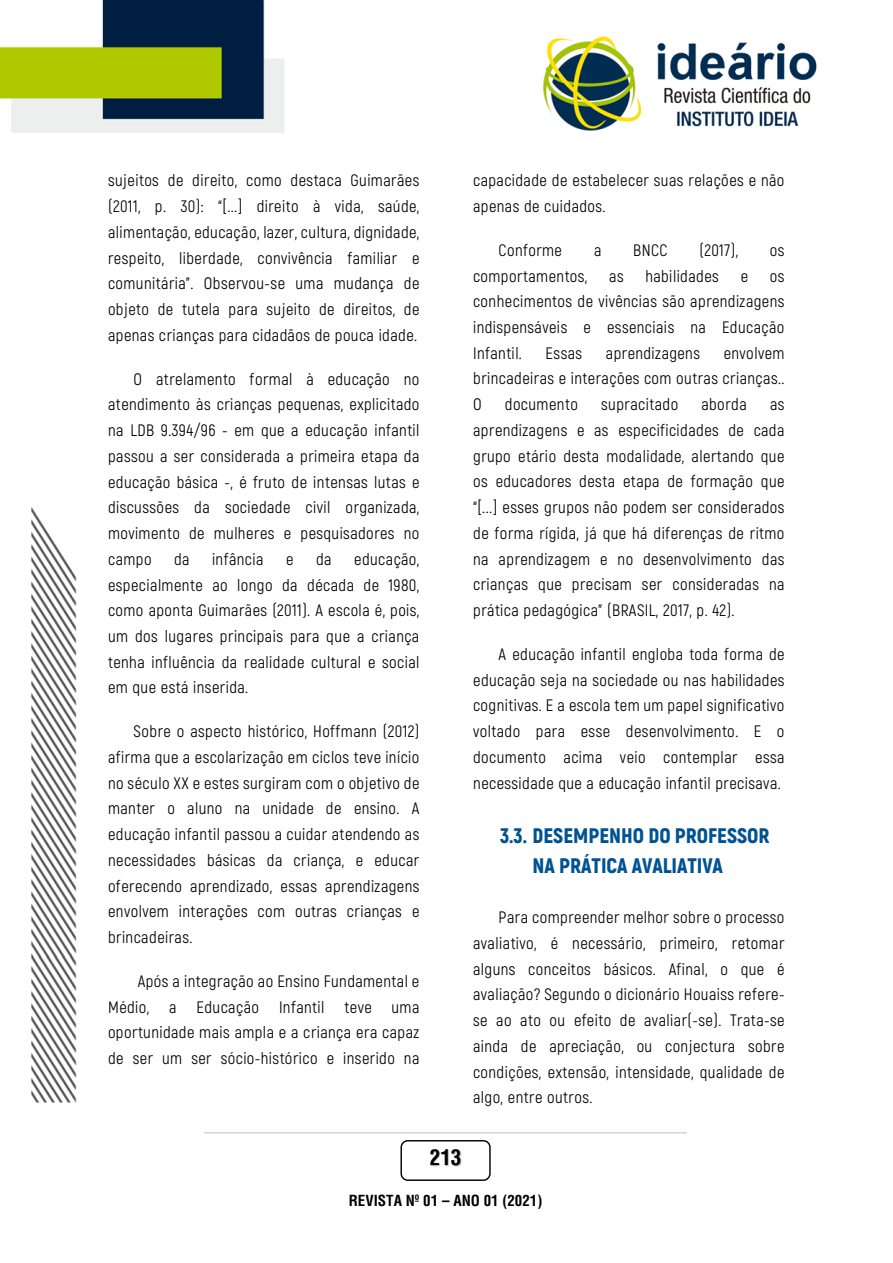
<style>
.page{position:relative;width:893px;height:1263px;background:#fff}
.page>*{position:absolute;margin:0;border:0;box-sizing:border-box;transform-origin:0 0}
.t1{font:900 21px/30.3px "Akrobat";color:#005392}
.t2{font:700 condensed 21px "Helvetica";color:#000}
.t3{font:16.5px/25.8px "Akrobat";letter-spacing:.025em;color:#000;text-align:justify}
.t4{font:700 condensed 15px "Helvetica";letter-spacing:.005em;color:#000}
</style>
<div class="page">
<img style="left:0;top:0;width:817px;height:1181px">
<div style="left:401px;top:1140px;width:90px;height:41px;background:#fff;border:1px solid #000;border-radius:7px"></div>
<img style="left:416px;top:1136px;width:72px;height:45px">
<hr style="left:204px;top:1132px;width:483px;height:1px;background:#bfbfbf">
<p class="t3" style="left:108px;top:168px;width:313px">sujeitos de direito, como destaca Guimarães (2011, p. 30): “[...] direito à vida, saúde, alimentação, educação, lazer, cultura, dignidade, respeito, liberdade, convivência familiar e comunitária”. Observou-se uma mudança de objeto de tutela para sujeito de direitos, de apenas crianças para cidadãos de pouca idade.</p>
<p class="t3" style="left:108px;top:366px;width:313px;text-indent:26px">O atrelamento formal à educação no atendimento às crianças pequenas, explicitado na LDB 9.394/96 - em que a educação infantil passou a ser considerada a primeira etapa da educação básica -, é fruto de intensas lutas e discussões da sociedade civil organizada, movimento de mulheres e pesquisadores no campo</p>
<p class="t3" style="left:174px;top:546px;width:17px">da</p>
<p class="t3" style="left:212px;top:546px;width:53px">infância</p>
<p class="t3" style="left:286px;top:546px;width:9px">e</p>
<p class="t3" style="left:316px;top:546px;width:17px">da</p>
<p class="t3" style="left:108px;top:546px;width:313px;text-indent:246px">educação, especialmente ao longo da década de 1980, como aponta Guimarães (2011). A escola é, pois, um dos lugares principais para que a criança tenha influência da realidade cultural e social em que está inserida.</p>
<p class="t3" style="left:108px;top:719px;width:313px;text-indent:26px">Sobre o aspecto histórico, Hoffmann (2012) afirma que a escolarização em ciclos teve início no século XX e estes surgiram com o objetivo de manter o aluno na unidade de ensino. A educação infantil passou a cuidar atendendo as necessidades básicas da criança, e educar oferecendo aprendizado, essas aprendizagens envolvem interações com outras crianças e brincadeiras.</p>
<p class="t3" style="left:108px;top:968px;width:313px;text-indent:30px">Após a integração ao Ensino Fundamental e Médio, a Educação Infantil teve uma oportunidade mais ampla e a criança era capaz de ser um ser sócio-histórico e inserido na</p>
<p class="t3" style="left:473px;top:168px;width:313px">capacidade de estabelecer suas relações e não apenas de cuidados.</p>
<p class="t3" style="left:499px;top:237px;width:65px">Conforme</p>
<p class="t3" style="left:594px;top:237px;width:9px">a</p>
<p class="t3" style="left:633px;top:237px;width:36px">BNCC</p>
<p class="t3" style="left:699px;top:237px;width:40px">(2017),</p>
<p class="t3" style="left:770px;top:237px;width:16px">os</p>
<p class="t3" style="left:473px;top:263px;width:116px">comportamentos,</p>
<p class="t3" style="left:609px;top:263px;width:16px">as</p>
<p class="t3" style="left:646px;top:263px;width:75px">habilidades</p>
<p class="t3" style="left:741px;top:263px;width:9px">e</p>
<p class="t3" style="left:473px;top:263px;width:313px;text-indent:297px">os conhecimentos de vivências são aprendizagens indispensáveis e essenciais na Educação Infantil.</p>
<p class="t3" style="left:546px;top:340px;width:38px">Essas</p>
<p class="t3" style="left:606px;top:340px;width:96px">aprendizagens</p>
<p class="t3" style="left:473px;top:340px;width:313px;text-indent:251px">envolvem brincadeiras e interações com outras crianças..<br>O</p>
<p class="t3" style="left:505px;top:392px;width:75px">documento</p>
<p class="t3" style="left:601px;top:392px;width:79px">supracitado</p>
<p class="t3" style="left:701px;top:392px;width:47px">aborda</p>
<p class="t3" style="left:473px;top:392px;width:313px;text-indent:297px">as aprendizagens e as especificidades de cada grupo etário desta modalidade, alertando que os educadores desta etapa de formação que “[...] esses grupos não podem ser considerados de forma rígida, já que há diferenças de ritmo na aprendizagem e no desenvolvimento das crianças que precisam ser consideradas na prática pedagógica” (BRASIL, 2017, p. 42).</p>
<p class="t3" style="left:473px;top:641px;width:313px;text-indent:26px">A educação infantil engloba toda forma de educação seja na sociedade ou nas habilidades cognitivas. E a escola tem um papel significativo voltado para esse desenvolvimento. E o documento acima veio contemplar essa necessidade que a educação infantil precisava.</p>
<h3 class="t1" style="left:532px;top:820px;width:239px;text-indent:-32px">3.3. DESEMPENHO DO PROFESSOR<br>NA PRÁTICA AVALIATIVA</h3>
<p class="t3" style="left:473px;top:904px;width:313px;text-indent:26px">Para compreender melhor sobre o processo avaliativo, é necessário, primeiro, retomar alguns conceitos básicos. Afinal, o que é avaliação? Segundo o dicionário Houaiss refere&shy;se ao ato ou efeito de avaliar(-se). Trata-se ainda de apreciação, ou conjectura sobre condições, extensão, intensidade, qualidade de algo, entre outros.</p>
<p class="t2" style="left:430px;top:1144px;width:33px">213</p>
<p class="t4" style="left:349px;top:1192px;width:195px">REVISTA Nº 01 – ANO 01 (2021)</p>
</div>
